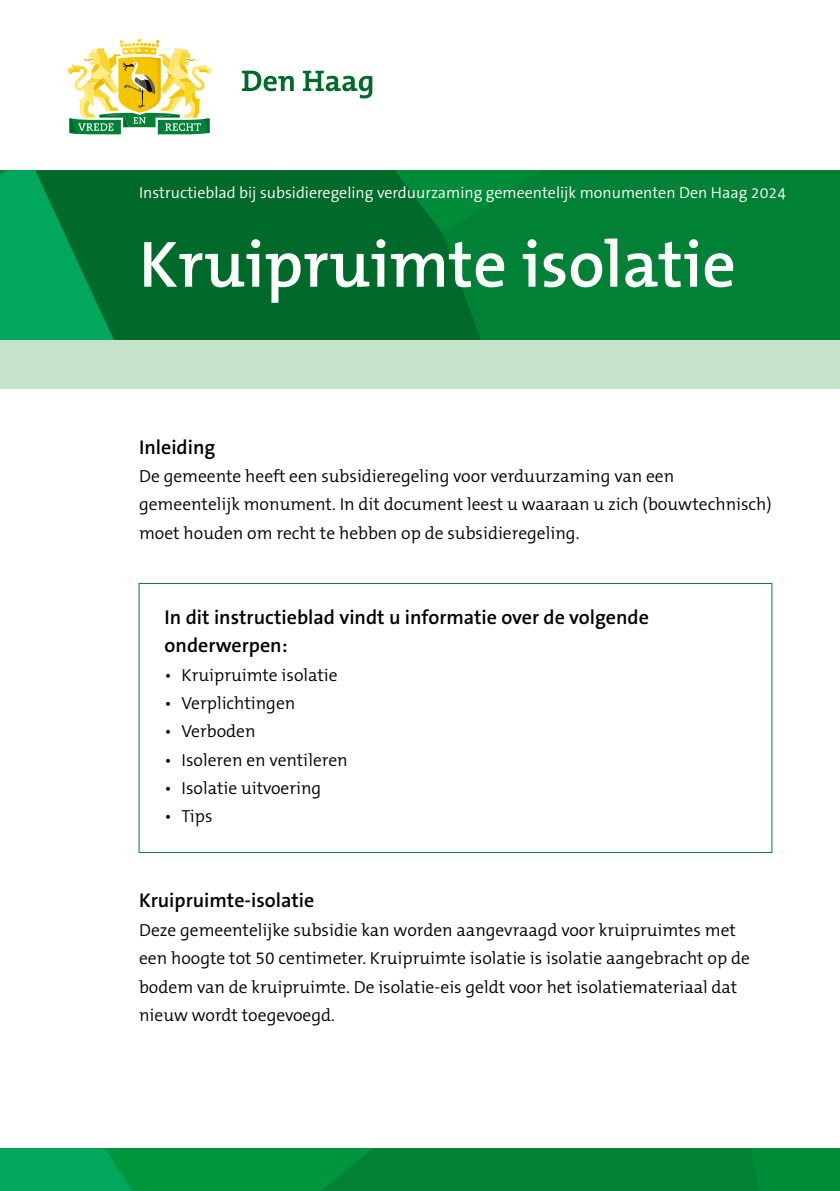
<style>
.page{position:relative;width:840px;height:1191px;background:#fff}
.page>*{position:absolute;margin:0;border:0;box-sizing:border-box;transform-origin:0 0}
.Titel_64{font:600 66px "The Mix B W6";color:#fff}
.Kaderkop_-_rand{font:600 20px/28.4px "The Sans B W6";color:#000}
.Tussenkop_10{font:600 20px "The Sans B W6";color:#000}
.Broodtekst{font:300 17.6px/28.4px "The Mix B W4";color:#000}
.t1{font:300 16px "The Sans B W4";color:#fff}
</style>
<div class="page">
<svg style="left:242px;top:71px;width:130px;height:27px"></svg>
<svg style="left:68px;top:39px;width:143px;height:95px"></svg>
<svg style="left:0;top:170px;width:839px;height:170px;background:#007a33"></svg>
<svg style="left:0;top:1148px;width:839px;height:43px;background:#008d3d"></svg>
<div style="left:138px;top:583px;width:634px;height:270px;border:1px solid #008135"></div>
<div style="left:0;top:340px;width:839px;height:48px;background:#c6e2c9"></div>
<p class="t1" style="left:139px;top:182px;width:648px">Instructieblad bij subsidieregeling verduurzaming gemeentelijk monumenten Den Haag 2024</p>
<h1 class="Titel_64" style="left:139px;top:222px;width:598px">Kruipruimte isolatie</h1>
<h2 class="Tussenkop_10" style="left:139px;top:434px;width:78px">Inleiding</h2>
<p class="Broodtekst" style="left:139px;top:462px;width:634px">De gemeente heeft een subsidieregeling voor verduurzaming van een gemeentelijk monument. In dit document leest u waaraan u zich (bouwtechnisch) moet houden om recht te hebben op de subsidieregeling.</p>
<h3 class="Kaderkop_-_rand" style="left:164px;top:603px;width:485px">In dit instructieblad vindt u informatie over de volgende onderwerpen:</h3>
<p class="Broodtekst" style="left:164px;top:660px;width:174px">• Kruipruimte isolatie</p>
<p class="Broodtekst" style="left:164px;top:689px;width:132px">• Verplichtingen</p>
<p class="Broodtekst" style="left:164px;top:717px;width:92px">• Verboden</p>
<p class="Broodtekst" style="left:164px;top:745px;width:184px">• Isoleren en ventileren</p>
<p class="Broodtekst" style="left:164px;top:774px;width:158px">• Isolatie uitvoering</p>
<p class="Broodtekst" style="left:164px;top:802px;width:49px">• Tips</p>
<h2 class="Tussenkop_10" style="left:139px;top:887px;width:177px">Kruipruimte-isolatie</h2>
<p class="Broodtekst" style="left:139px;top:915px;width:612px">Deze gemeentelijke subsidie kan worden aangevraagd voor kruipruimtes met een hoogte tot 50 centimeter. Kruipruimte isolatie is isolatie aangebracht op de bodem van de kruipruimte. De isolatie-eis geldt voor het isolatiemateriaal dat nieuw wordt toegevoegd.</p>
</div>
